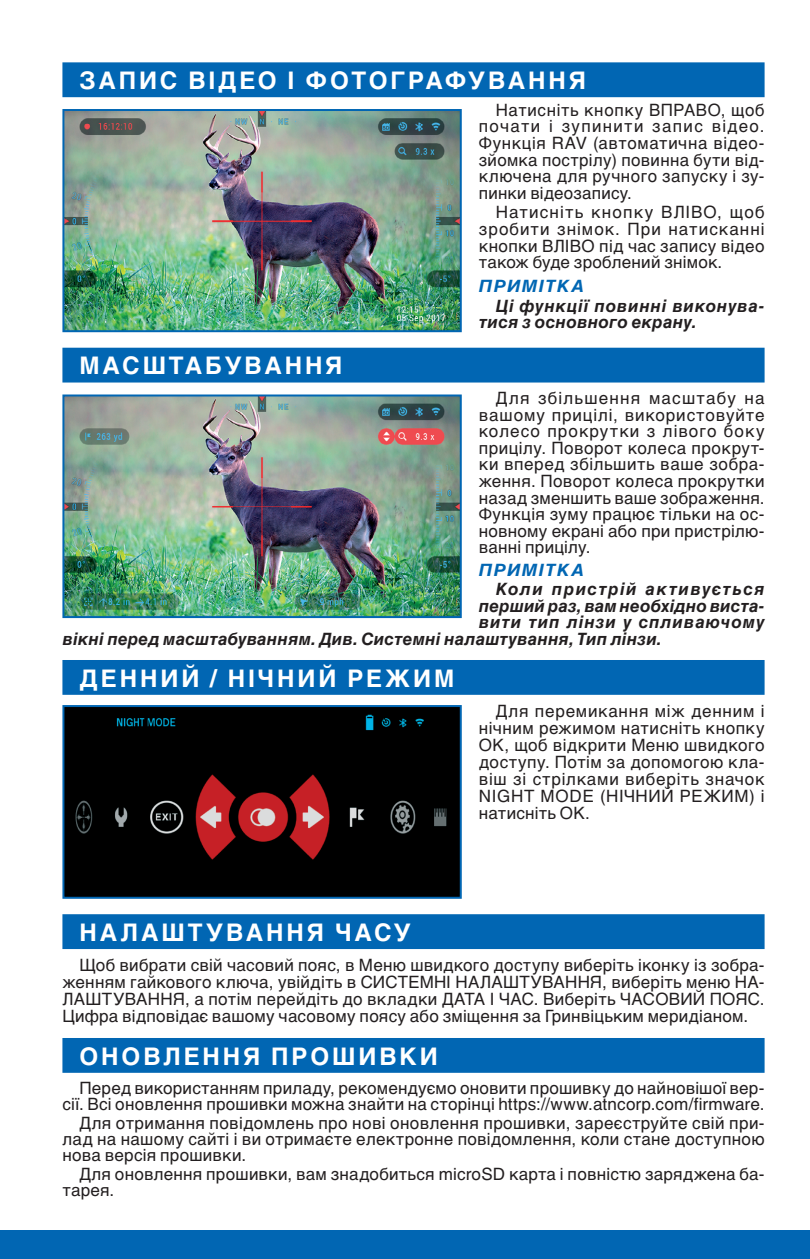
<style>
.page{position:relative;width:810px;height:1259px;background:#fff}
.page>*{position:absolute;margin:0;border:0;box-sizing:border-box;transform-origin:0 0}
.t1{font:700 24px "Helios";letter-spacing:.12em;color:#fff}
.t2{font:17px/16.6px "Helvetica C";letter-spacing:.015em;color:#231f20;text-align:justify}
.t3{font:italic 700 17px/16.6px "Helvetica C";letter-spacing:.02em;color:#231f20}
.t4{font:italic 700 17px "Helvetica C";letter-spacing:.06em;color:#231f20}
.t5{font:italic 700 17px "Helvetica C";letter-spacing:.08em;color:#231f20}
.t6{font:italic 700 17px "Helvetica C";letter-spacing:.075em;color:#0166b3;scale:1.1 1}
</style>
<div class="page">
<div style="left:0;top:1230px;width:809px;height:28px;background:#0166b3"></div>
<div style="left:62px;top:62px;width:702px;height:35px;background:#0166b3"></div>
<img style="left:65px;top:112px;width:393px;height:217px">
<div style="left:62px;top:109px;width:399px;height:223px;border:2px solid #0166b3"></div>
<div style="left:62px;top:1037px;width:702px;height:35px;background:#0166b3"></div>
<div style="left:62px;top:659px;width:702px;height:35px;background:#0166b3"></div>
<img style="left:65px;top:708px;width:393px;height:187px">
<div style="left:62px;top:705px;width:399px;height:193px;border:2px solid #0166b3"></div>
<div style="left:62px;top:914px;width:702px;height:34px;background:#0166b3"></div>
<div style="left:62px;top:347px;width:702px;height:35px;background:#0166b3"></div>
<img style="left:65px;top:397px;width:393px;height:218px">
<div style="left:62px;top:394px;width:399px;height:224px;border:2px solid #0166b3"></div>
<h1 class="t1" style="left:79px;top:65px;width:507px">ЗАПИС ВІДЕО І ФОТОГРАФУВАННЯ</h1>
<p class="t2" style="left:478px;top:102px;width:287px;text-indent:17px">Натисніть кнопку ВПРАВО, щоб почати і зупинити запис відео.<br>Функція RAV (автоматична відео&shy;зйомка пострілу) повинна бути від&shy;ключена для ручного запуску і зу&shy;пинки відеозапису.</p>
<p class="t2" style="left:478px;top:204px;width:287px;text-indent:17px">Натисніть кнопку ВЛІВО, щоб зробити знімок. При натисканні кнопки ВЛІВО під час запису відео також буде зроблений знімок.</p>
<p class="t6" style="left:478px;top:276px;width:97px">ПРИМІТКА</p>
<p class="t3" style="left:478px;top:297px;width:287px;text-indent:17px">Ці функції повинні виконува&shy;тися з основного екрану.</p>
<h1 class="t1" style="left:79px;top:350px;width:264px">МАСШТАБУВАННЯ</h1>
<p class="t2" style="left:478px;top:390px;width:287px;text-indent:17px">Для збільшення масштабу на вашому прицілі, використовуйте колесо прокрутки з лівого боку прицілу. Поворот колеса прокрут&shy;ки вперед збільшить ваше зобра&shy;ження. Поворот колеса прокрутки назад зменшить ваше зображення.<br>Функція зуму працює тільки на ос&shy;новному екрані або при пристрілю&shy;ванні прицілу.</p>
<p class="t6" style="left:478px;top:560px;width:97px">ПРИМІТКА</p>
<p class="t5" style="left:495px;top:579px;width:270px">Коли пристрій активується</p>
<p class="t3" style="left:478px;top:597px;width:287px">перший раз, вам необхідно виста-</p>
<p class="t4" style="left:478px;top:612px;width:287px">вити тип лінзи у спливаючому</p>
<p class="t3" style="left:62px;top:630px;width:600px">вікні перед масштабуванням. Див. Системні налаштування, Тип лінзи.</p>
<h1 class="t1" style="left:79px;top:662px;width:376px">ДЕННИЙ / НІЧНИЙ РЕЖИМ</h1>
<p class="t2" style="left:478px;top:702px;width:287px;text-indent:17px">Для перемикання між денним і нічним режимом натисніть кнопку OK, щоб відкрити Меню швидкого доступу. Потім за допомогою кла&shy;віш зі стрілками виберіть значок NIGHT MODE (НІЧНИЙ РЕЖИМ) і натисніть OK.</p>
<h1 class="t1" style="left:79px;top:916px;width:332px">НАЛАШТУВАННЯ ЧАСУ</h1>
<p class="t2" style="left:62px;top:956px;width:703px;text-indent:17px">Щоб вибрати свій часовий пояс, в Меню швидкого доступу виберіть іконку із зобра&shy;женням гайкового ключа, увійдіть в СИСТЕМНІ НАЛАШТУВАННЯ, виберіть меню НА-ЛАШТУВАННЯ, а потім перейдіть до вкладки ДАТА І ЧАС. Виберіть ЧАСОВИЙ ПОЯС.<br>Цифра відповідає вашому часовому поясу або зміщення за Гринвіцьким меридіаном.</p>
<h1 class="t1" style="left:79px;top:1040px;width:359px">ОНОВЛЕННЯ ПРОШИВКИ</h1>
<p class="t2" style="left:62px;top:1079px;width:703px;text-align:right">Перед використанням приладу, рекомендуємо оновити прошивку до найновішої вер&shy;сії. Всі оновлення прошивки можна знайти на сторінці https://www.atncorp.com/firmware.</p>
<p class="t2" style="left:62px;top:1114px;width:703px;text-indent:17px">Для отримання повідомлень про нові оновлення прошивки, зареєструйте свій при&shy;лад на нашому сайті і ви отримаєте електронне повідомлення, коли стане доступною нова версія прошивки.</p>
<p class="t2" style="left:62px;top:1165px;width:703px;text-indent:17px">Для оновлення прошивки, вам знадобиться microSD карта і повністю заряджена ба&shy;тарея.</p>
</div>
